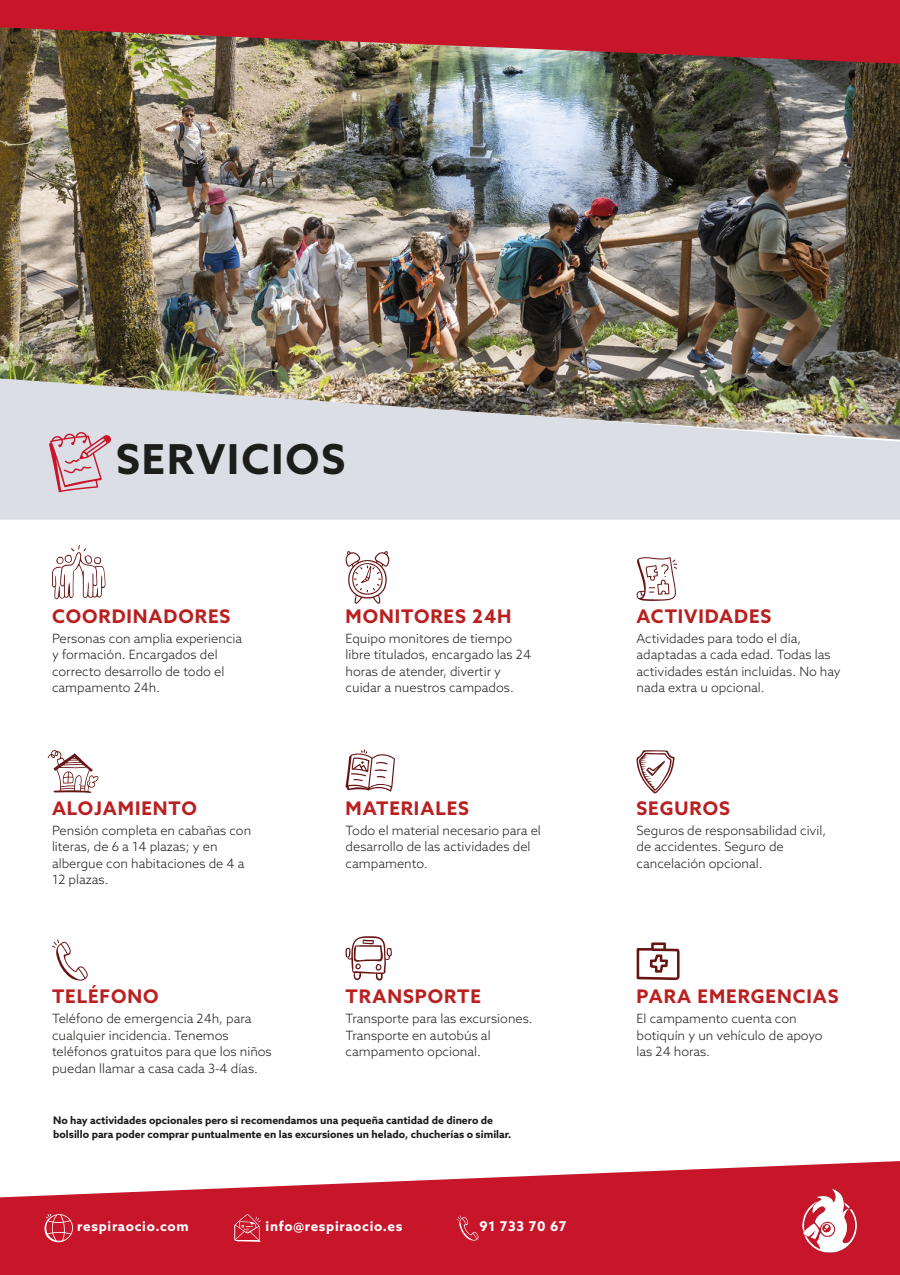
<style>
.page{position:relative;width:900px;height:1275px;background:#fff}
.page>*{position:absolute;margin:0;border:0;box-sizing:border-box;transform-origin:0 0}
.t1{font:700 41.25px "Azo Sans";letter-spacing:.05em;color:#1d1d1b}
.t2{font:700 18.75px "Azo Sans";letter-spacing:.05em;color:#b9201f}
.t3{font:700 13.5px "Azo Sans";letter-spacing:.05em;color:#fff}
.t4{font:300 12.75px/16.5px "Azo Sans";color:#1d1d1b}
.t5{font:700 10.5px/13.5px "Azo Sans";color:#1d1d1b}
</style>
<div class="page">
<img style="left:0;top:64px;width:900px;height:314px">
<img style="left:0;top:378px;width:900px;height:142px">
<img style="left:0;top:0;width:900px;height:64px">
<svg style="left:49px;top:432px;width:62px;height:60px;background:#d6b2bc"></svg>
<svg style="left:52px;top:545px;width:54px;height:54px"></svg>
<svg style="left:345px;top:551px;width:45px;height:53px"></svg>
<svg style="left:636px;top:557px;width:41px;height:44px"></svg>
<svg style="left:345px;top:750px;width:50px;height:42px"></svg>
<svg style="left:637px;top:750px;width:38px;height:44px"></svg>
<svg style="left:52px;top:939px;width:36px;height:42px"></svg>
<svg style="left:346px;top:936px;width:46px;height:45px"></svg>
<svg style="left:637px;top:942px;width:43px;height:38px"></svg>
<svg style="left:48px;top:750px;width:51px;height:43px"></svg>
<svg style="left:0;top:1161px;width:900px;height:114px;fill:#c7152a"></svg>
<svg style="left:457px;top:1215px;width:22px;height:26px"></svg>
<svg style="left:43px;top:1214px;width:31px;height:29px"></svg>
<svg style="left:234px;top:1214px;width:27px;height:28px"></svg>
<img style="left:802px;top:1188px;width:61px;height:75px">
<h1 class="t1" style="left:116px;top:432px;width:231px">SERVICIOS</h1>
<h2 class="t2" style="left:52px;top:604px;width:180px">COORDINADORES</h2>
<p class="t4" style="left:52px;top:630px;width:192px">Personas con amplia experiencia y formación. Encargados del correcto desarrollo de todo el campamento 24h.</p>
<h2 class="t2" style="left:52px;top:795px;width:146px">ALOJAMIENTO</h2>
<p class="t4" style="left:52px;top:822px;width:201px">Pensión completa en cabañas con literas, de 6 a 14 plazas; y en albergue con habitaciones de 4 a<br>12 plazas.</p>
<h2 class="t2" style="left:52px;top:984px;width:108px">TELÉFONO</h2>
<p class="t4" style="left:52px;top:1010px;width:221px">Teléfono de emergencia 24h, para cualquier incidencia. Tenemos teléfonos gratuitos para que los niños puedan llamar a casa cada 3-4 días.</p>
<h2 class="t2" style="left:346px;top:604px;width:167px">MONITORES 24H</h2>
<p class="t4" style="left:346px;top:630px;width:187px">Equipo monitores de tiempo libre titulados, encargado las 24 horas de atender, divertir y cuidar a nuestros campados.</p>
<h2 class="t2" style="left:346px;top:796px;width:125px">MATERIALES</h2>
<p class="t4" style="left:346px;top:822px;width:197px">Todo el material necesario para el desarrollo de las actividades del campamento.</p>
<h2 class="t2" style="left:346px;top:984px;width:137px">TRANSPORTE</h2>
<p class="t4" style="left:346px;top:1010px;width:189px">Transporte para las excursiones.<br>Transporte en autobús al campamento opcional.</p>
<p class="t5" style="left:53px;top:1114px;width:460px">No hay actividades opcionales pero si recomendamos una pequeña cantidad de dinero de bolsillo para poder comprar puntualmente en las excursiones un helado, chucherías o similar.</p>
<p class="t3" style="left:77px;top:1218px;width:113px">respiraocio.com</p>
<p class="t3" style="left:266px;top:1218px;width:138px">info@respiraocio.es</p>
<p class="t3" style="left:479px;top:1217px;width:89px">91 733 70 67</p>
<h2 class="t2" style="left:637px;top:604px;width:136px">ACTIVIDADES</h2>
<p class="t4" style="left:637px;top:630px;width:206px">Actividades para todo el día, adaptadas a cada edad. Todas las actividades están incluidas. No hay nada extra u opcional.</p>
<h2 class="t2" style="left:637px;top:796px;width:95px">SEGUROS</h2>
<p class="t4" style="left:637px;top:822px;width:191px">Seguros de responsabilidad civil, de accidentes. Seguro de cancelación opcional.</p>
<h2 class="t2" style="left:637px;top:984px;width:204px">PARA EMERGENCIAS</h2>
<p class="t4" style="left:637px;top:1010px;width:187px">El campamento cuenta con botiquín y un vehículo de apoyo las 24 horas.</p>
</div>
